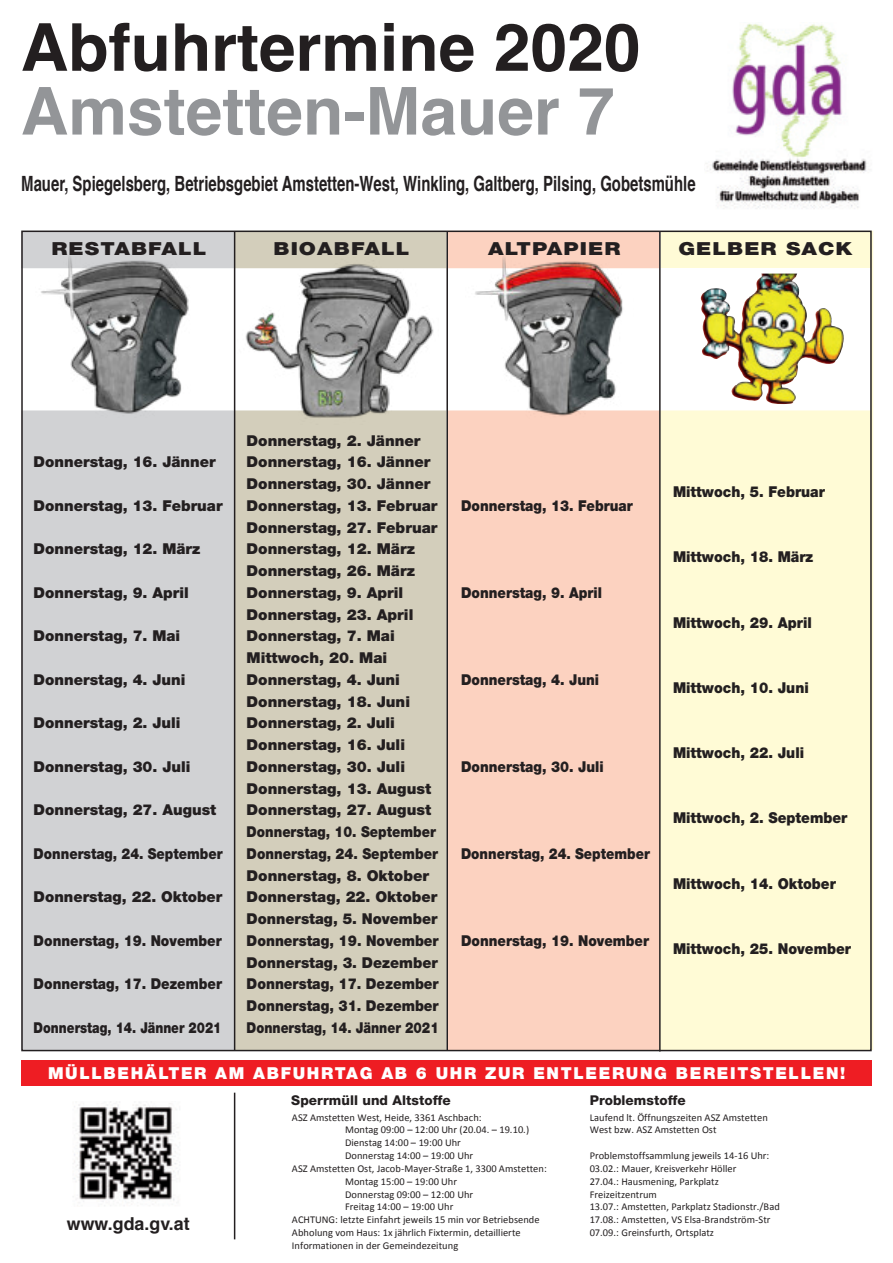
<style>
.page{position:relative;width:893px;height:1263px;background:#fff}
.page>*{position:absolute;margin:0;border:0;box-sizing:border-box;transform-origin:0 0}
.t1{font:700 66px "Helvetica";color:#231f20}
.t2{font:700 66px "Helvetica";color:#939598}
.t3{font:700 21px "Helvetica";color:#231f20;scale:.71 1}
.t4{font:900 18px "Helvetica Neue";letter-spacing:.05em;color:#231f20;scale:1.2 1}
.t5{font:700 17.85px "Helvetica";color:#231f20}
.t6{font:900 16.5px "Helvetica Neue";letter-spacing:.1em;color:#fff}
.t7{font:900 15px/21.8px "Helvetica Neue";color:#231f20}
.t8{font:900 15px "Helvetica Neue";color:#231f20;scale:.93 1}
.t9{font:900 15px "Helvetica Neue";color:#231f20;scale:.9 1}
.t10{font:900 15px "Helvetica Neue";color:#231f20;scale:.88 1}
.t11{font:900 15px "Helvetica Neue";color:#231f20;scale:.82 1}
.t12{font:800 13.5px "Helvetica Neue";letter-spacing:.005em;color:#231f20}
.t13{font:10.5px/12.8px "Calibri";letter-spacing:.005em;color:#231f20}
</style>
<div class="page">
<div style="left:661px;top:232px;width:211px;height:817px;background:#fffbd6"></div>
<img style="left:643px;top:268px;width:226px;height:142px">
<img style="left:701px;top:274px;width:67px;height:127px">
<div style="left:22px;top:411px;width:211px;height:638px;background:#d1d2d4"></div>
<div style="left:235px;top:411px;width:211px;height:638px;background:#d3cebb"></div>
<div style="left:234px;top:411px;width:212px;height:639px;border:2px solid #d3cebb"></div>
<div style="left:447px;top:411px;width:211px;height:638px;background:#fcd2c0"></div>
<img style="left:73px;top:1101px;width:106px;height:105px">
<img style="left:705px;top:23px;width:165px;height:186px">
<div style="left:22px;top:232px;width:211px;height:35px;background:#d1d2d4"></div>
<div style="left:21px;top:231px;width:213px;height:37px;border:2px solid #d1d2d4"></div>
<div style="left:235px;top:232px;width:211px;height:35px;background:#d3cebb"></div>
<div style="left:234px;top:231px;width:212px;height:37px;border:2px solid #d3cebb"></div>
<div style="left:447px;top:232px;width:211px;height:35px;background:#fcd2c0"></div>
<div style="left:447px;top:231px;width:211px;height:37px;border:2px solid #fcd2c0"></div>
<hr style="left:234px;top:1093px;width:1px;height:146px;background:#231f20">
<hr style="left:234px;top:232px;width:1px;height:818px;background:#231f20">
<hr style="left:446px;top:232px;width:2px;height:818px;background:#231f20">
<hr style="left:659px;top:232px;width:2px;height:819px;background:#231f20">
<img style="left:35px;top:256px;width:161px;height:158px">
<img style="left:237px;top:264px;width:202px;height:154px">
<img style="left:466px;top:256px;width:168px;height:160px">
<div style="left:21px;top:1060px;width:851px;height:25px;background:#ee1d23"></div>
<h1 class="t1" style="left:21px;top:9px;width:621px">Abfuhrtermine 2020</h1>
<h1 class="t2" style="left:21px;top:73px;width:596px">Amstetten-Mauer 7</h1>
<h2 class="t3" style="left:21px;top:172px;width:951px">Mauer, Spiegelsberg, Betriebsgebiet Amstetten-West, Winkling, Galtberg, Pilsing, Gobetsmühle</h2>
<p class="t4" style="left:52px;top:239px;width:131px">RESTABFALL</p>
<p class="t4" style="left:274px;top:239px;width:115px">BIOABFALL</p>
<p class="t4" style="left:488px;top:239px;width:112px">ALTPAPIER</p>
<p class="t4" style="left:678px;top:239px;width:147px">GELBER SACK</p>
<p class="t7" style="left:34px;top:451px;width:184px">Donnerstag, 16. Jänner</p>
<p class="t7" style="left:34px;top:494px;width:190px">Donnerstag, 13. Februar</p>
<p class="t7" style="left:34px;top:538px;width:168px">Donnerstag, 12. März</p>
<p class="t7" style="left:34px;top:581px;width:157px">Donnerstag, 9. April</p>
<p class="t7" style="left:34px;top:625px;width:148px">Donnerstag, 7. Mai</p>
<p class="t7" style="left:34px;top:668px;width:153px">Donnerstag, 4. Juni</p>
<p class="t7" style="left:34px;top:712px;width:148px">Donnerstag, 2. Juli</p>
<p class="t7" style="left:34px;top:755px;width:158px">Donnerstag, 30. Juli</p>
<p class="t7" style="left:34px;top:799px;width:184px">Donnerstag, 27. August</p>
<p class="t10" style="left:34px;top:845px;width:216px">Donnerstag, 24. September</p>
<p class="t7" style="left:34px;top:886px;width:190px">Donnerstag, 22. Oktober</p>
<p class="t9" style="left:34px;top:932px;width:210px">Donnerstag, 19. November</p>
<p class="t9" style="left:34px;top:976px;width:211px">Donnerstag, 17. Dezember</p>
<p class="t11" style="left:34px;top:1019px;width:231px">Donnerstag, 14. Jänner 2021</p>
<p class="t7" style="left:247px;top:429px;width:194px">Donnerstag, 2. Jänner<br>Donnerstag, 16. Jänner<br>Donnerstag, 30. Jänner<br>Donnerstag, 13. Februar<br>Donnerstag, 27. Februar<br>Donnerstag, 12. März<br>Donnerstag, 26. März<br>Donnerstag, 9. April<br>Donnerstag, 23. April<br>Donnerstag, 7. Mai<br>Mittwoch, 20. Mai<br>Donnerstag, 4. Juni<br>Donnerstag, 18. Juni<br>Donnerstag, 2. Juli<br>Donnerstag, 16. Juli<br>Donnerstag, 30. Juli<br>Donnerstag, 13. August<br>Donnerstag, 27. August<br>Donnerstag, 10. September<br>Donnerstag, 24. September<br>Donnerstag, 8. Oktober<br>Donnerstag, 22. Oktober<br>Donnerstag, 5. November<br>Donnerstag, 19. November<br>Donnerstag, 3. Dezember<br>Donnerstag, 17. Dezember<br>Donnerstag, 31. Dezember<br>Donnerstag, 14. Jänner 2021</p>
<p class="t9" style="left:461px;top:497px;width:192px">Donnerstag, 13. Februar</p>
<p class="t9" style="left:461px;top:584px;width:158px">Donnerstag, 9. April</p>
<p class="t9" style="left:461px;top:671px;width:155px">Donnerstag, 4. Juni</p>
<p class="t9" style="left:461px;top:758px;width:160px">Donnerstag, 30. Juli</p>
<p class="t10" style="left:461px;top:845px;width:216px">Donnerstag, 24. September</p>
<p class="t9" style="left:461px;top:932px;width:210px">Donnerstag, 19. November</p>
<p class="t8" style="left:673px;top:483px;width:165px">Mittwoch, 5. Februar</p>
<p class="t8" style="left:673px;top:549px;width:152px">Mittwoch, 18. März</p>
<p class="t8" style="left:673px;top:614px;width:151px">Mittwoch, 29. April</p>
<p class="t8" style="left:673px;top:679px;width:147px">Mittwoch, 10. Juni</p>
<p class="t8" style="left:673px;top:744px;width:142px">Mittwoch, 22. Juli</p>
<p class="t8" style="left:673px;top:810px;width:189px">Mittwoch, 2. September</p>
<p class="t8" style="left:673px;top:875px;width:177px">Mittwoch, 14. Oktober</p>
<p class="t8" style="left:673px;top:940px;width:193px">Mittwoch, 25. November</p>
<p class="t6" style="left:48px;top:1064px;width:799px">MÜLLBEHÄLTER AM ABFUHRTAG AB 6 UHR ZUR ENTLEERUNG BEREITSTELLEN!</p>
<p class="t5" style="left:67px;top:1213px;width:124px">www.gda.gv.at</p>
<p class="t12" style="left:291px;top:1095px;width:161px">Sperrmüll und Altstoffe</p>
<p class="t12" style="left:590px;top:1095px;width:98px">Problemstoffe</p>
<p class="t13" style="left:292px;top:1110px;width:191px">ASZ Amstetten West, Heide, 3361 Aschbach:</p>
<p class="t13" style="left:345px;top:1123px;width:186px">Montag 09:00 – 12:00 Uhr (20.04. – 19.10.)</p>
<p class="t13" style="left:345px;top:1136px;width:117px">Dienstag 14:00 – 19:00 Uhr</p>
<p class="t13" style="left:345px;top:1149px;width:130px">Donnerstag 14:00 – 19:00 Uhr</p>
<p class="t13" style="left:292px;top:1162px;width:256px">ASZ Amstetten Ost, Jacob-Mayer-Straße 1, 3300 Amstetten:</p>
<p class="t13" style="left:345px;top:1175px;width:114px">Montag 15:00 – 19:00 Uhr</p>
<p class="t13" style="left:345px;top:1187px;width:130px">Donnerstag 09:00 – 12:00 Uhr</p>
<p class="t13" style="left:345px;top:1200px;width:110px">Freitag 14:00 – 19:00 Uhr</p>
<p class="t13" style="left:292px;top:1213px;width:249px">ACHTUNG: letzte Einfahrt jeweils 15 min vor Betriebsende</p>
<p class="t13" style="left:292px;top:1226px;width:230px">Abholung vom Haus: 1x jährlich Fixtermin, detaillierte</p>
<p class="t13" style="left:292px;top:1239px;width:168px">Informationen in der Gemeindezeitung</p>
<p class="t13" style="left:590px;top:1110px;width:180px">Laufend lt. Öffnungszeiten ASZ Amstetten<br>West bzw. ASZ Amstetten Ost</p>
<p class="t13" style="left:590px;top:1149px;width:192px">Problemstoffsammlung jeweils 14-16 Uhr:<br>03.02.: Mauer, Kreisverkehr Höller<br>27.04.: Hausmening, Parkplatz Freizeitzentrum<br>13.07.: Amstetten, Parkplatz Stadionstr./Bad 17.08.: Amstetten, VS Elsa-Brandström-Str 07.09.: Greinsfurth, Ortsplatz</p>
</div>
